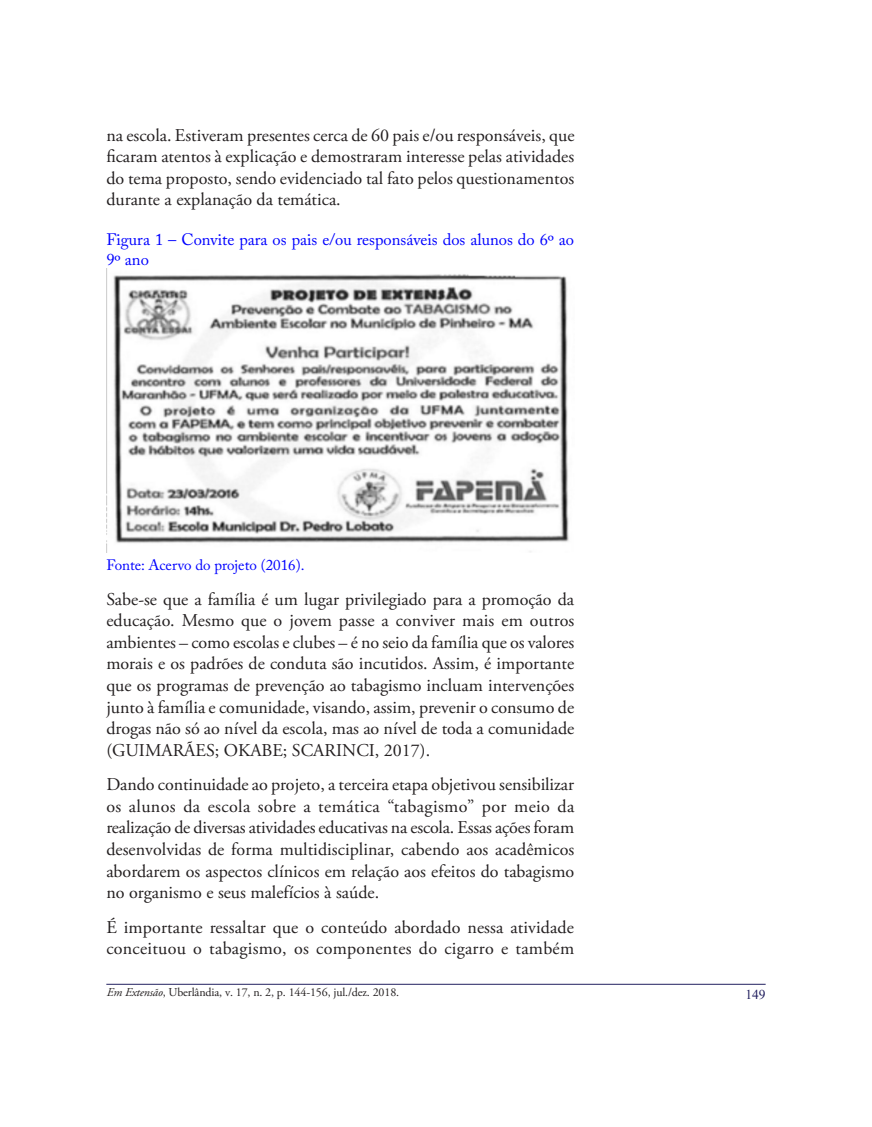
<style>
.page{position:relative;width:872px;height:1127px;background:#fff}
.page>*{position:absolute;margin:0;border:0;box-sizing:border-box;transform-origin:0 0}
.corpo_texto{font:18px/21.6px "Adobe Garamond Pro";color:#231f20;text-align:justify}
.legenda_Titulo{font:16.5px/19.8px "Adobe Caslon Pro";color:#00f}
.legenda{font:15px "Adobe Caslon Pro";color:#00f}
.t1{font:13.5px "Times New Roman";color:#22205f}
.t2{font:12px "Adobe Garamond Pro";letter-spacing:-.01em;color:#231f20}
.s1{font-style:italic}
</style>
<div class="page">
<hr style="left:106px;top:984px;width:659px;height:1px;background:#22205f">
<img style="left:106px;top:268px;width:463px;height:284px">
<p class="corpo_texto" style="left:106px;top:125px;width:470px">na escola. Estiveram presentes cerca de 60 pais e/ou responsáveis, que ficaram atentos à explicação e demostraram interesse pelas atividades do tema proposto, sendo evidenciado tal fato pelos questionamentos durante a explanação da temática.</p>
<p class="legenda_Titulo" style="left:106px;top:229px;width:469px">Figura 1 – Convite para os pais e/ou responsáveis dos alunos do 6º ao<br>9º ano</p>
<p class="legenda" style="left:106px;top:556px;width:200px">Fonte: Acervo do projeto (2016).</p>
<p class="corpo_texto" style="left:106px;top:589px;width:469px">Sabe-se que a família é um lugar privilegiado para a promoção da educação. Mesmo que o jovem passe a conviver mais em outros ambientes – como escolas e clubes – é no seio da família que os valores morais e os padrões de conduta são incutidos. Assim, é importante que os programas de prevenção ao tabagismo incluam intervenções junto à família e comunidade, visando, assim, prevenir o consumo de drogas não só ao nível da escola, mas ao nível de toda a comunidade (GUIMARÃES; OKABE; SCARINCI, 2017).</p>
<p class="corpo_texto" style="left:106px;top:774px;width:469px">Dando continuidade ao projeto, a terceira etapa objetivou sensibilizar os alunos da escola sobre a temática “tabagismo” por meio da realização de diversas atividades educativas na escola. Essas ações foram desenvolvidas de forma multidisciplinar, cabendo aos acadêmicos abordarem os aspectos clínicos em relação aos efeitos do tabagismo no organismo e seus malefícios à saúde.</p>
<p class="corpo_texto" style="left:106px;top:916px;width:469px">É importante ressaltar que o conteúdo abordado nessa atividade conceituou o tabagismo, os componentes do cigarro e também</p>
<p class="t2" style="left:107px;top:985px;width:294px"><span class="s1">Em Extensão</span>, Uberlândia, v. 17, n. 2, p. 144-156, jul./dez. 2018.</p>
<p class="t1" style="left:745px;top:985px;width:22px">149</p>
</div>
